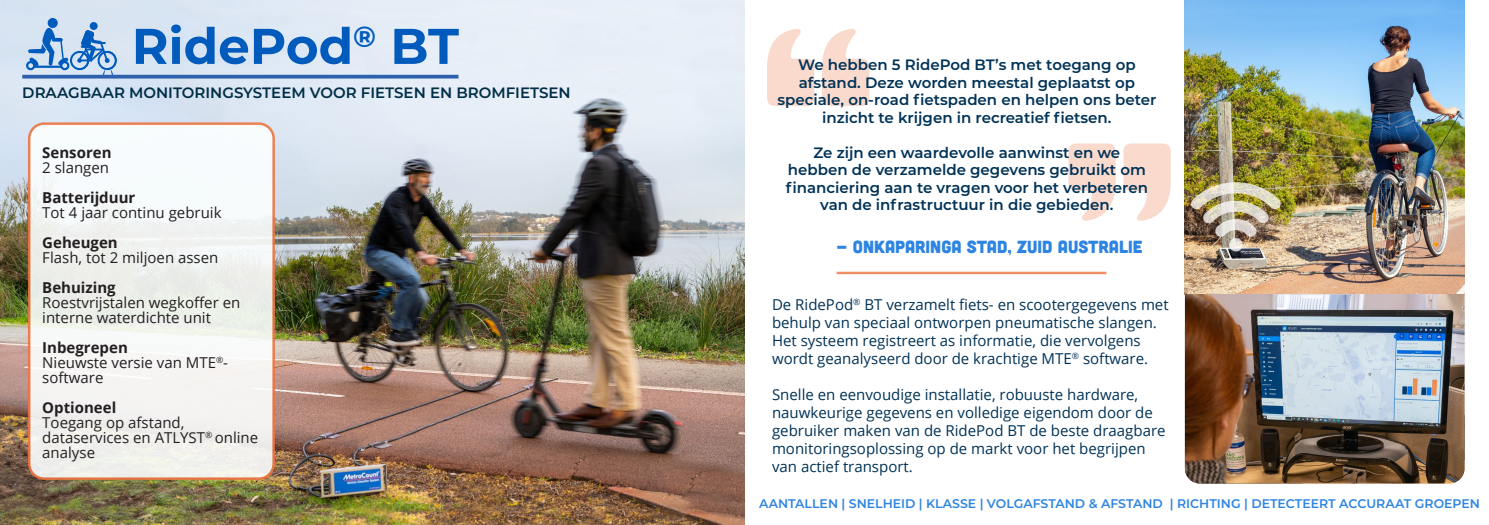
<style>
.page{position:relative;width:1489px;height:525px;background:#fff}
.page>*{position:absolute;margin:0;border:0;box-sizing:border-box;transform-origin:0 0}
.t1{font:275px "Cubano";color:#ee7542}
.t2{font:700 50px "Montserrat";color:#005bbd}
.t3{font:17.5px "Cubano";color:#2d84e2}
.t4{font:15px/18px "Open Sans";color:#003257}
.t5{font:600 15px/17.5px "Montserrat";color:#003257;text-align:center}
.t6{font:15px/15px "Open Sans";color:#241f21}
.t7{font:600 15px "Montserrat";color:#002e47}
.t8{font:700 15px "Open Sans";color:#241f21}
.t9{font:600 12.5px "Montserrat";color:#2d84e2}
.s1{font-weight:700}
</style>
<div class="page">
<img style="left:0;top:0;width:744px;height:524px">
<div style="left:29px;top:123px;width:245px;height:355px;background:#f4f4f2;border-radius:15px"></div>
<div style="left:28px;top:122px;width:247px;height:357px;border:2px solid #ee7542;border-radius:15px"></div>
<hr style="left:22px;top:75px;width:436px;height:3px;background:#2d61ad">
<div style="left:90px;top:22px;width:8px;height:8px;background:#005bbd;border-radius:50%"></div>
<div style="left:48px;top:18px;width:10px;height:10px;background:#005bbd;border-radius:50%"></div>
<svg style="left:26px;top:28px;width:91px;height:47px;background:#97bbe2"></svg>
<img style="left:1184px;top:0;width:280px;height:294px">
<hr style="left:836px;top:271px;width:270px;height:3px;background:#ee7542">
<img style="left:1184px;top:294px;width:280px;height:189px">
<h2 class="t2" style="left:132px;top:10px;width:329px">RidePod<sup>®</sup> BT</h2>
<p class="t7" style="left:22px;top:82px;width:550px">DRAAGBAAR MONITORINGSYSTEEM VOOR FIETSEN EN BROMFIETSEN</p>
<p class="t8" style="left:42px;top:141px;width:71px">Sensoren</p>
<p class="t6" style="left:42px;top:159px;width:68px">2 slangen</p>
<p class="t8" style="left:42px;top:186px;width:95px">Batterijduur</p>
<p class="t6" style="left:42px;top:204px;width:181px">Tot 4 jaar continu gebruik</p>
<p class="t8" style="left:42px;top:231px;width:77px">Geheugen</p>
<p class="t6" style="left:42px;top:249px;width:178px">Flash, tot 2 miljoen assen</p>
<p class="t8" style="left:42px;top:276px;width:75px">Behuizing</p>
<p class="t6" style="left:42px;top:294px;width:199px">Roestvrijstalen wegkoffer en interne waterdichte unit</p>
<p class="t6" style="left:42px;top:339px;width:187px"><span class="s1">Inbegrepen<br></span>Nieuwste versie van MTE<sup>®</sup>- software</p>
<p class="t8" style="left:42px;top:396px;width:75px">Optioneel</p>
<p class="t6" style="left:42px;top:414px;width:217px">Toegang op afstand, dataservices en ATLYST<sup>®</sup> online analyse</p>
<h1 class="t1" style="left:758px;top:4px;width:421px">“ ”</h1>
<p class="t3" style="left:836px;top:236px;width:308px">- ONKAPARINGA STAD, ZUID AUSTRALIE</p>
<p class="t5" style="left:777px;top:55px;width:380px">We hebben 5 RidePod BT’s met toegang op afstand. Deze worden meestal geplaatst op speciale, on-road fietspaden en helpen ons beter inzicht te krijgen in recreatief fietsen.</p>
<p class="t5" style="left:785px;top:143px;width:364px">Ze zijn een waardevolle aanwinst en we hebben de verzamelde gegevens gebruikt om financiering aan te vragen voor het verbeteren van de infrastructuur in die gebieden.</p>
<p class="t4" style="left:772px;top:295px;width:398px">De RidePod<sup>®</sup> BT verzamelt fiets- en scootergegevens met behulp van speciaal ontworpen pneumatische slangen.<br>Het systeem registreert as informatie, die vervolgens wordt geanalyseerd door de krachtige MTE<sup>®</sup> software.</p>
<p class="t4" style="left:772px;top:385px;width:395px">Snelle en eenvoudige installatie, robuuste hardware, nauwkeurige gegevens en volledige eigendom door de gebruiker maken van de RidePod BT de beste draagbare monitoringsoplossing op de markt voor het begrijpen van actief transport.</p>
<p class="t9" style="left:759px;top:495px;width:722px">AANTALLEN | SNELHEID | KLASSE | VOLGAFSTAND &amp; AFSTAND | RICHTING | DETECTEERT ACCURAAT GROEPEN</p>
</div>
